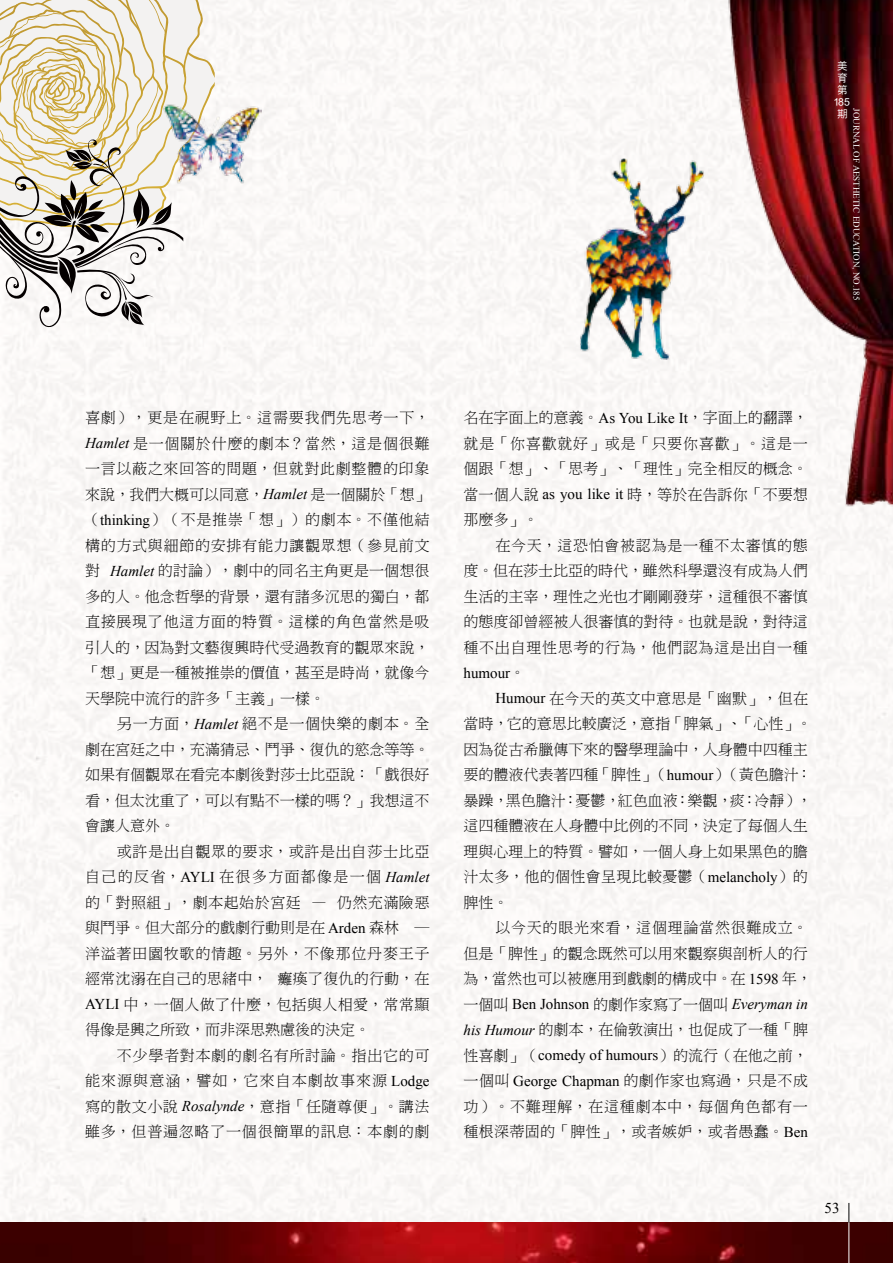
<style>
.page{position:relative;width:893px;height:1263px;background:#fff}
.page>*{position:absolute;margin:0;border:0;box-sizing:border-box;transform-origin:0 0}
.t1{font:15px "DF Ming Lt HKSCS U";letter-spacing:.005em;color:#000}
.t2{font:15px "DF Ming Lt HKSCS U";letter-spacing:.05em;color:#000}
.t3{font:15px "DF Ming Lt HKSCS U";letter-spacing:.045em;color:#000}
.t4{font:15px "DF Ming Lt HKSCS U";letter-spacing:.055em;color:#000}
.t5{font:15px "DF Ming Lt HKSCS U";letter-spacing:.03em;color:#000}
.t6{font:15px "DF Ming Lt HKSCS U";letter-spacing:.04em;color:#000}
.t7{font:15px "DF Ming Lt HKSCS U";letter-spacing:.09em;color:#000}
.t8{font:15px "DF Ming Lt HKSCS U";letter-spacing:.025em;color:#000}
.t9{font:15px "DF Ming Lt HKSCS U";letter-spacing:.07em;color:#000}
.t10{font:15px "DF Ming Lt HKSCS U";letter-spacing:.035em;color:#000}
.t11{font:15px "Times New Roman";color:#000}
.t12{font:10.5px/12px "DF Hei Md HKSCSP U";color:#fff;text-align:center}
.t13{font:9px "Times New Roman";color:#fff}
.s1{font-family:"Times New Roman";font-style:italic}
.s2{font-family:"Times New Roman"}
.s3{font-family:"DF Ming Lt HKSCS U"}
</style>
<div class="page">
<div style="left:2px;top:0;width:891px;height:1222px;background:#faf8f6"></div>
<img style="left:0;top:1222px;width:893px;height:41px">
<svg style="left:0;top:0;width:217px;height:329px"></svg>
<img style="left:160px;top:103px;width:101px;height:83px">
<img style="left:571px;top:158px;width:135px;height:202px">
<img style="left:706px;top:0;width:187px;height:520px">
<hr style="left:849px;top:1203px;width:1px;height:60px;background:#fff">
<svg style="left:849px;top:1203px;width:1px;height:19px"></svg>
<p class="t12" style="left:833px;top:60px;width:18px">美育第<br>185期</p>
<p class="t13" style="left:863px;top:108px;width:193px;rotate:90deg">JOURNAL OF AESTHETIC EDUCATION, NO.185</p>
<p class="t4" style="left:85px;top:410px;width:346px">喜劇），更是在視野上。這需要我們先思考一下，</p>
<p class="t3" style="left:85px;top:436px;width:346px"><span class="s1">Hamlet</span> 是一個關於什麼的劇本？當然，這是個很難</p>
<p class="t2" style="left:85px;top:461px;width:346px">一言以蔽之來回答的問題，但就對此劇整體的印象</p>
<p class="t1" style="left:85px;top:487px;width:346px">來說，我們大概可以同意，<span class="s1">Hamlet</span> 是一個關於「想」</p>
<p class="t2" style="left:85px;top:512px;width:346px">（<span class="s2">thinking</span>）（不是推崇「想」）的劇本。不僅他結</p>
<p class="t2" style="left:85px;top:538px;width:346px">構的方式與細節的安排有能力讓觀眾想（參見前文</p>
<p class="t1" style="left:85px;top:563px;width:346px">對 <span class="s1">Hamlet</span> 的討論），劇中的同名主角更是一個想很</p>
<p class="t1" style="left:85px;top:589px;width:346px">多的人。他念哲學的背景，還有諸多沉思的獨白，都</p>
<p class="t2" style="left:85px;top:614px;width:346px">直接展現了他這方面的特質。這樣的角色當然是吸</p>
<p class="t1" style="left:85px;top:640px;width:346px">引人的，因為對文藝復興時代受過教育的觀眾來說，</p>
<p class="t1" style="left:85px;top:665px;width:346px">「想」更是一種被推崇的價值，甚至是時尚，就像今</p>
<p class="t1" style="left:85px;top:691px;width:241px">天學院中流行的許多「主義」一樣。</p>
<p class="t2" style="left:117px;top:716px;width:314px">另一方面，<span class="s1">Hamlet</span> 絕不是一個快樂的劇本。全</p>
<p class="t1" style="left:85px;top:742px;width:346px">劇在宮廷之中，充滿猜忌、鬥爭、復仇的慾念等等。</p>
<p class="t1" style="left:85px;top:767px;width:346px">如果有個觀眾在看完本劇後對莎士比亞說：「戲很好</p>
<p class="t1" style="left:85px;top:793px;width:346px">看，但太沈重了，可以有點不一樣的嗎？」我想這不</p>
<p class="t1" style="left:85px;top:818px;width:91px">會讓人意外。</p>
<p class="t3" style="left:117px;top:844px;width:314px">或許是出自觀眾的要求，或許是出自莎士比亞</p>
<p class="t7" style="left:85px;top:869px;width:346px">自己的反省，<span class="s2">AYLI</span> 在很多方面都像是一個 <span class="s1">Hamlet</span></p>
<p class="t10" style="left:85px;top:895px;width:346px">的「對照組」，劇本起始於宮廷 — 仍然充滿險惡</p>
<p class="t1" style="left:85px;top:920px;width:346px">與鬥爭。但大部分的戲劇行動則是在 <span class="s2">Arden</span> 森林 ─</p>
<p class="t2" style="left:85px;top:946px;width:346px">洋溢著田園牧歌的情趣。另外，不像那位丹麥王子</p>
<p class="t1" style="left:85px;top:971px;width:346px">經常沈溺在自己的思緒中， 癱瘓了復仇的行動，在</p>
<p class="t8" style="left:85px;top:997px;width:346px"><span class="s2">AYLI</span> 中，一個人做了什麼，包括與人相愛，常常顯</p>
<p class="t1" style="left:85px;top:1022px;width:286px">得像是興之所致，而非深思熟慮後的決定。</p>
<p class="t3" style="left:117px;top:1048px;width:314px">不少學者對本劇的劇名有所討論。指出它的可</p>
<p class="t9" style="left:85px;top:1073px;width:346px">能來源與意涵，譬如，它來自本劇故事來源 <span class="s2">Lodge</span></p>
<p class="t6" style="left:85px;top:1099px;width:346px">寫的散文小說 <span class="s1">Rosalynde</span>，意指「任隨尊便」。講法</p>
<p class="t2" style="left:85px;top:1124px;width:346px">雖多，但普遍忽略了一個很簡單的訊息：本劇的劇</p>
<p class="t1" style="left:464px;top:410px;width:346px">名在字面上的意義。<span class="s2">As You Like It</span>，字面上的翻譯，</p>
<p class="t4" style="left:464px;top:436px;width:346px">就是「你喜歡就好」或是「只要你喜歡」。這是一</p>
<p class="t1" style="left:464px;top:461px;width:346px">個跟「想」、「思考」、「理性」完全相反的概念。</p>
<p class="t1" style="left:464px;top:487px;width:346px">當一個人說 <span class="s2">as you like it</span> 時，等於在告訴你「不要想</p>
<p class="t1" style="left:464px;top:512px;width:76px">那麼多」。</p>
<p class="t3" style="left:495px;top:538px;width:314px">在今天，這恐怕會被認為是一種不太審慎的態</p>
<p class="t1" style="left:464px;top:563px;width:346px">度。但在莎士比亞的時代，雖然科學還沒有成為人們</p>
<p class="t1" style="left:464px;top:589px;width:346px">生活的主宰，理性之光也才剛剛發芽，這種很不審慎</p>
<p class="t1" style="left:464px;top:614px;width:346px">的態度卻曾經被人很審慎的對待。也就是說，對待這</p>
<p class="t2" style="left:464px;top:640px;width:346px">種不出自理性思考的行為，他們認為這是出自一種</p>
<p class="t11" style="left:464px;top:663px;width:63px">humour<span class="s3">。</span></p>
<p class="t1" style="left:495px;top:691px;width:314px"><span class="s2">Humour</span> 在今天的英文中意思是「幽默」，但在</p>
<p class="t1" style="left:464px;top:716px;width:350px">當時，它的意思比較廣泛，意指「脾氣」、「心性」。</p>
<p class="t1" style="left:464px;top:742px;width:346px">因為從古希臘傳下來的醫學理論中，人身體中四種主</p>
<p class="t1" style="left:464px;top:767px;width:350px">要的體液代表著四種「脾性」（<span class="s2">humour</span>）（黃色膽汁：</p>
<p class="t1" style="left:464px;top:793px;width:350px">暴躁，黑色膽汁：憂鬱，紅色血液：樂觀，痰：冷靜），</p>
<p class="t1" style="left:464px;top:818px;width:346px">這四種體液在人身體中比例的不同，決定了每個人生</p>
<p class="t1" style="left:464px;top:844px;width:346px">理與心理上的特質。譬如，一個人身上如果黑色的膽</p>
<p class="t1" style="left:464px;top:869px;width:346px">汁太多，他的個性會呈現比較憂鬱（<span class="s2">melancholy</span>）的</p>
<p class="t1" style="left:463px;top:895px;width:46px">脾性。</p>
<p class="t2" style="left:495px;top:920px;width:314px">以今天的眼光來看，這個理論當然很難成立。</p>
<p class="t1" style="left:463px;top:946px;width:346px">但是「脾性」的觀念既然可以用來觀察與剖析人的行</p>
<p class="t1" style="left:463px;top:971px;width:350px">為，當然也可以被應用到戲劇的構成中。在 <span class="s2">1598</span> 年，</p>
<p class="t1" style="left:463px;top:997px;width:346px">一個叫 <span class="s2">Ben Johnson</span> 的劇作家寫了一個叫 <span class="s1">Everyman in</span></p>
<p class="t1" style="left:464px;top:1022px;width:346px"><span class="s1">his Humour</span> 的劇本，在倫敦演出，也促成了一種「脾</p>
<p class="t1" style="left:464px;top:1048px;width:346px">性喜劇」（<span class="s2">comedy of humours</span>）的流行（在他之前，</p>
<p class="t5" style="left:464px;top:1073px;width:346px">一個叫 <span class="s2">George Chapman</span> 的劇作家也寫過，只是不成</p>
<p class="t4" style="left:464px;top:1099px;width:346px">功）。不難理解，在這種劇本中，每個角色都有一</p>
<p class="t1" style="left:464px;top:1124px;width:346px">種根深蒂固的「脾性」，或者嫉妒，或者愚蠢。<span class="s2">Ben</span></p>
<p class="t11" style="left:825px;top:1198px;width:16px">53</p>
</div>
